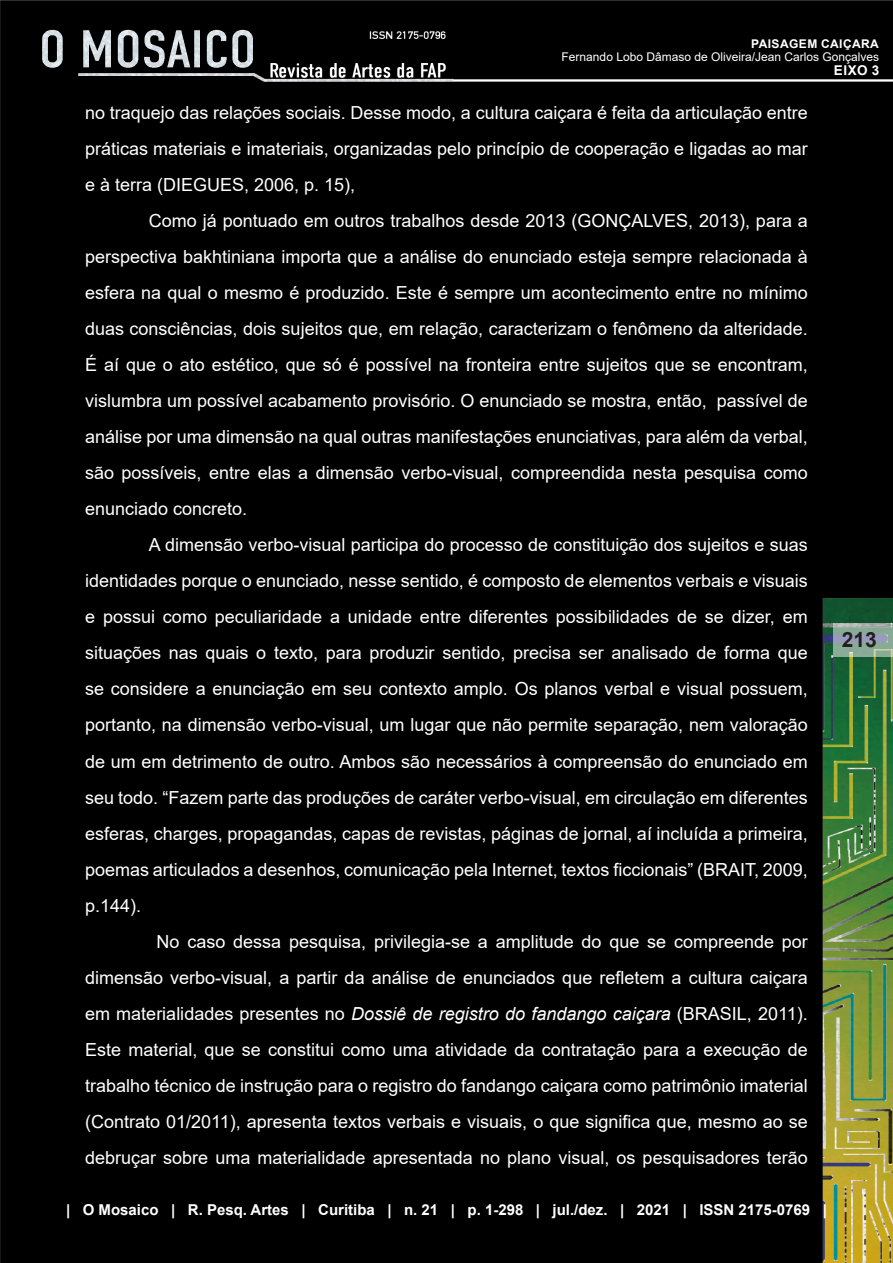
<style>
.page{position:relative;width:893px;height:1263px;background:#000}
.page>*{position:absolute;margin:0;border:0;box-sizing:border-box;transform-origin:0 0}
.t1{font:700 21px "Arial";color:#231f20}
.Corpo{font:18px/36px "Arial";color:#fff;text-align:justify}
.t2{font:700 15px "Arial";color:#fff}
.t3{font:700 13.5px "Arial";color:#fff}
.t4{font:12px "Arial";color:#fff}
.t5{font:700 12px "Arial";letter-spacing:.035em;color:#fff}
.s1{font-style:italic}
</style>
<div class="page">
<svg style="left:833px;top:623px;width:60px;height:34px;background:#93aaa2"></svg>
<p class="t5" style="left:751px;top:35px;width:129px">PAISAGEM CAIÇARA</p>
<p class="t4" style="left:562px;top:49px;width:319px">Fernando Lobo Dâmaso de Oliveira/Jean Carlos Gonçalves</p>
<p class="t3" style="left:834px;top:60px;width:47px">Eixo 3</p>
<p class="Corpo" style="left:85px;top:95px;width:724px">no traquejo das relações sociais. Desse modo, a cultura caiçara é feita da articulação entre práticas materiais e imateriais, organizadas pelo princípio de cooperação e ligadas ao mar e à terra (DIEGUES, 2006, p. 15),</p>
<p class="Corpo" style="left:85px;top:203px;width:724px;text-indent:64px">Como já pontuado em outros trabalhos desde 2013 (GONÇALVES, 2013), para a perspectiva bakhtiniana importa que a análise do enunciado esteja sempre relacionada à esfera na qual o mesmo é produzido. Este é sempre um acontecimento entre no mínimo duas consciências, dois sujeitos que, em relação, caracterizam o fenômeno da alteridade.<br>É aí que o ato estético, que só é possível na fronteira entre sujeitos que se encontram, vislumbra um possível acabamento provisório. O enunciado se mostra, então, passível de análise por uma dimensão na qual outras manifestações enunciativas, para além da verbal, são possíveis, entre elas a dimensão verbo-visual, compreendida nesta pesquisa como enunciado concreto.</p>
<p class="Corpo" style="left:85px;top:527px;width:724px;text-indent:64px">A dimensão verbo-visual participa do processo de constituição dos sujeitos e suas identidades porque o enunciado, nesse sentido, é composto de elementos verbais e visuais e possui como peculiaridade a unidade entre diferentes possibilidades de se dizer, em situações nas quais o texto, para produzir sentido, precisa ser analisado de forma que se considere a enunciação em seu contexto amplo. Os planos verbal e visual possuem, portanto, na dimensão verbo-visual, um lugar que não permite separação, nem valoração de um em detrimento de outro. Ambos são necessários à compreensão do enunciado em seu todo. “Fazem parte das produções de caráter verbo-visual, em circulação em diferentes esferas, charges, propagandas, capas de revistas, páginas de jornal, aí incluída a primeira, poemas articulados a desenhos, comunicação pela Internet, textos ficcionais” (BRAIT, 2009, p.144).</p>
<p class="Corpo" style="left:85px;top:923px;width:724px;text-indent:72px">No caso dessa pesquisa, privilegia-se a amplitude do que se compreende por dimensão verbo-visual, a partir da análise de enunciados que refletem a cultura caiçara em materialidades presentes no <span class="s1">Dossiê de registro do fandango caiçara</span> (BRASIL, 2011).<br>Este material, que se constitui como uma atividade da contratação para a execução de trabalho técnico de instrução para o registro do fandango caiçara como patrimônio imaterial (Contrato 01/2011), apresenta textos verbais e visuais, o que significa que, mesmo ao se debruçar sobre uma materialidade apresentada no plano visual, os pesquisadores terão</p>
<p class="t2" style="left:66px;top:1199px;width:762px">| O Mosaico | R. Pesq. Artes | Curitiba | n. 21 | p. 1-298 | jul./dez. | 2021 | ISSN 2175-0769 |</p>
<p class="t1" style="left:842px;top:625px;width:37px">213</p>
</div>
